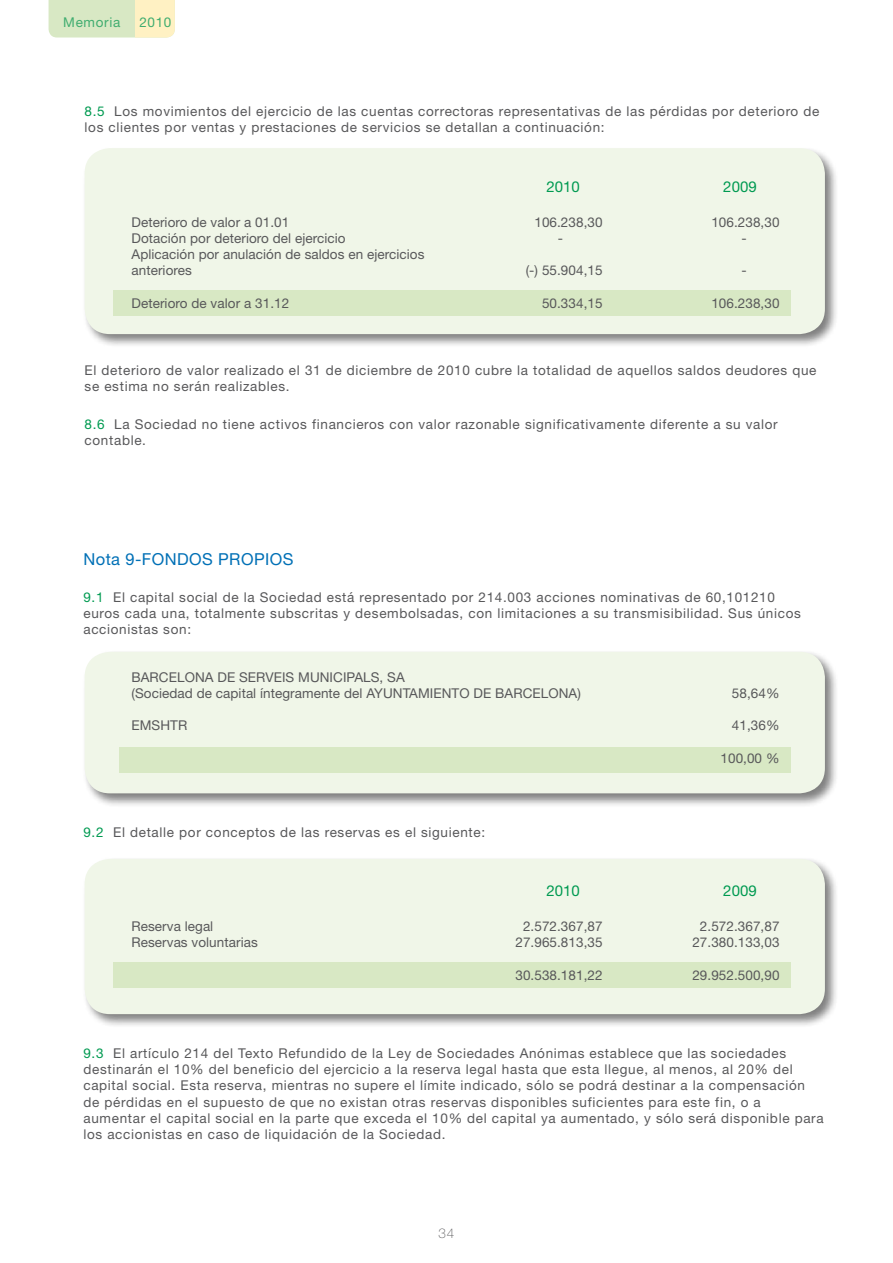
<style>
.page{position:relative;width:893px;height:1263px;background:#fff}
.page>*{position:absolute;margin:0;border:0;box-sizing:border-box;transform-origin:0 0}
.t1{font:16.5px "Helvetica Neue";letter-spacing:.025em;color:#0070b6}
.t2{font:15px "Helvetica Neue";letter-spacing:.005em;color:#009a51}
.t3{font:13.5px/16.2px "Helvetica Neue";letter-spacing:.05em;color:#58585a}
.t4{font:13.5px/16.2px "Helvetica Neue";letter-spacing:.005em;color:#58585a}
.t5{font:13.5px "Helvetica Neue";letter-spacing:.05em;color:#41ad70}
.t6{font:100 13.5px "Helvetica Neue";color:#58585a}
.s1{color:#009a51}
</style>
<div class="page">
<div style="left:49px;top:0;width:86px;height:38px;background:#d8e8c4"></div>
<div style="left:135px;top:0;width:40px;height:38px;background:#fff1c3"></div>
<div style="left:82px;top:146px;width:757px;height:202px;background:#000;opacity:.5"></div>
<div style="left:85px;top:148px;width:740px;height:186px;background:#f0f6e8;border-radius:26px"></div>
<div style="left:113px;top:290px;width:678px;height:26px;background:#d8e8c4"></div>
<div style="left:82px;top:649px;width:757px;height:159px;background:#000;opacity:.5"></div>
<div style="left:85px;top:652px;width:740px;height:141px;background:#f0f6e8;border-radius:26px"></div>
<div style="left:120px;top:747px;width:671px;height:26px;background:#d8e8c4"></div>
<div style="left:82px;top:856px;width:757px;height:172px;background:#000;opacity:.5"></div>
<div style="left:85px;top:859px;width:740px;height:155px;background:#f0f6e8;border-radius:26px"></div>
<div style="left:113px;top:962px;width:678px;height:26px;background:#d8e8c4"></div>
<p class="t5" style="left:63px;top:14px;width:59px">Memoria</p>
<p class="t5" style="left:139px;top:14px;width:34px">2010</p>
<p class="t3" style="left:85px;top:103px;width:736px"><span class="s1">8.5</span> Los movimientos del ejercicio de las cuentas correctoras representativas de las pérdidas por deterioro de los clientes por ventas y prestaciones de servicios se detallan a continuación:</p>
<p class="t4" style="left:132px;top:214px;width:294px">Deterioro de valor a 01.01<br>Dotación por deterioro del ejercicio<br>Aplicación por anulación de saldos en ejercicios anteriores</p>
<p class="t4" style="left:132px;top:295px;width:159px">Deterioro de valor a 31.12</p>
<p class="t2" style="left:546px;top:177px;width:35px">2010</p>
<p class="t2" style="left:723px;top:177px;width:35px">2009</p>
<p class="t3" style="left:558px;top:214px;width:46px;text-indent:-23px">106.238,30 -</p>
<p class="t3" style="left:526px;top:262px;width:78px">(-) 55.904,15</p>
<p class="t3" style="left:542px;top:295px;width:62px">50.334,15</p>
<p class="t3" style="left:711px;top:214px;width:70px;text-align:center">106.238,30 -</p>
<p class="t3" style="left:742px;top:262px;width:7px">-</p>
<p class="t3" style="left:711px;top:295px;width:70px">106.238,30</p>
<p class="t3" style="left:85px;top:362px;width:733px">El deterioro de valor realizado el 31 de diciembre de 2010 cubre la totalidad de aquellos saldos deudores que se estima no serán realizables.</p>
<p class="t3" style="left:85px;top:415px;width:695px"><span class="s1">8.6</span> La Sociedad no tiene activos financieros con valor razonable significativamente diferente a su valor contable.</p>
<p class="t1" style="left:83px;top:549px;width:211px">Nota 9-FONDOS PROPIOS</p>
<p class="t3" style="left:83px;top:589px;width:719px"><span class="s1">9.1</span> El capital social de la Sociedad está representado por 214.003 acciones nominativas de 60,101210 euros cada una, totalmente subscritas y desembolsadas, con limitaciones a su transmisibilidad. Sus únicos accionistas son:</p>
<p class="t4" style="left:132px;top:669px;width:451px">BARCELONA DE SERVEIS MUNICIPALS, SA<br>(Sociedad de capital íntegramente del AYUNTAMIENTO DE BARCELONA)</p>
<p class="t3" style="left:132px;top:717px;width:57px">EMSHTR</p>
<p class="t3" style="left:732px;top:685px;width:49px">58,64%</p>
<p class="t3" style="left:732px;top:717px;width:49px">41,36%</p>
<p class="t3" style="left:720px;top:750px;width:61px">100,00 %</p>
<p class="t3" style="left:83px;top:824px;width:403px"><span class="s1">9.2</span> El detalle por conceptos de las reservas es el siguiente:</p>
<p class="t2" style="left:546px;top:882px;width:35px">2010</p>
<p class="t2" style="left:723px;top:882px;width:35px">2009</p>
<p class="t4" style="left:132px;top:918px;width:128px">Reserva legal<br>Reservas voluntarias</p>
<p class="t4" style="left:515px;top:918px;width:89px;text-align:center">2.572.367,87<br>27.965.813,35</p>
<p class="t4" style="left:515px;top:966px;width:89px">30.538.181,22</p>
<p class="t4" style="left:692px;top:918px;width:89px;text-align:center">2.572.367,87<br>27.380.133,03</p>
<p class="t4" style="left:692px;top:966px;width:89px">29.952.500,90</p>
<p class="t3" style="left:83px;top:1045px;width:742px"><span class="s1">9.3</span> El artículo 214 del Texto Refundido de la Ley de Sociedades Anónimas establece que las sociedades destinarán el 10% del beneficio del ejercicio a la reserva legal hasta que esta llegue, al menos, al 20% del capital social. Esta reserva, mientras no supere el límite indicado, sólo se podrá destinar a la compensación de pérdidas en el supuesto de que no existan otras reservas disponibles suficientes para este fin, o a aumentar el capital social en la parte que exceda el 10% del capital ya aumentado, y sólo será disponible para los accionistas en caso de liquidación de la Sociedad.</p>
<p class="t6" style="left:439px;top:1225px;width:17px">34</p>
</div>
